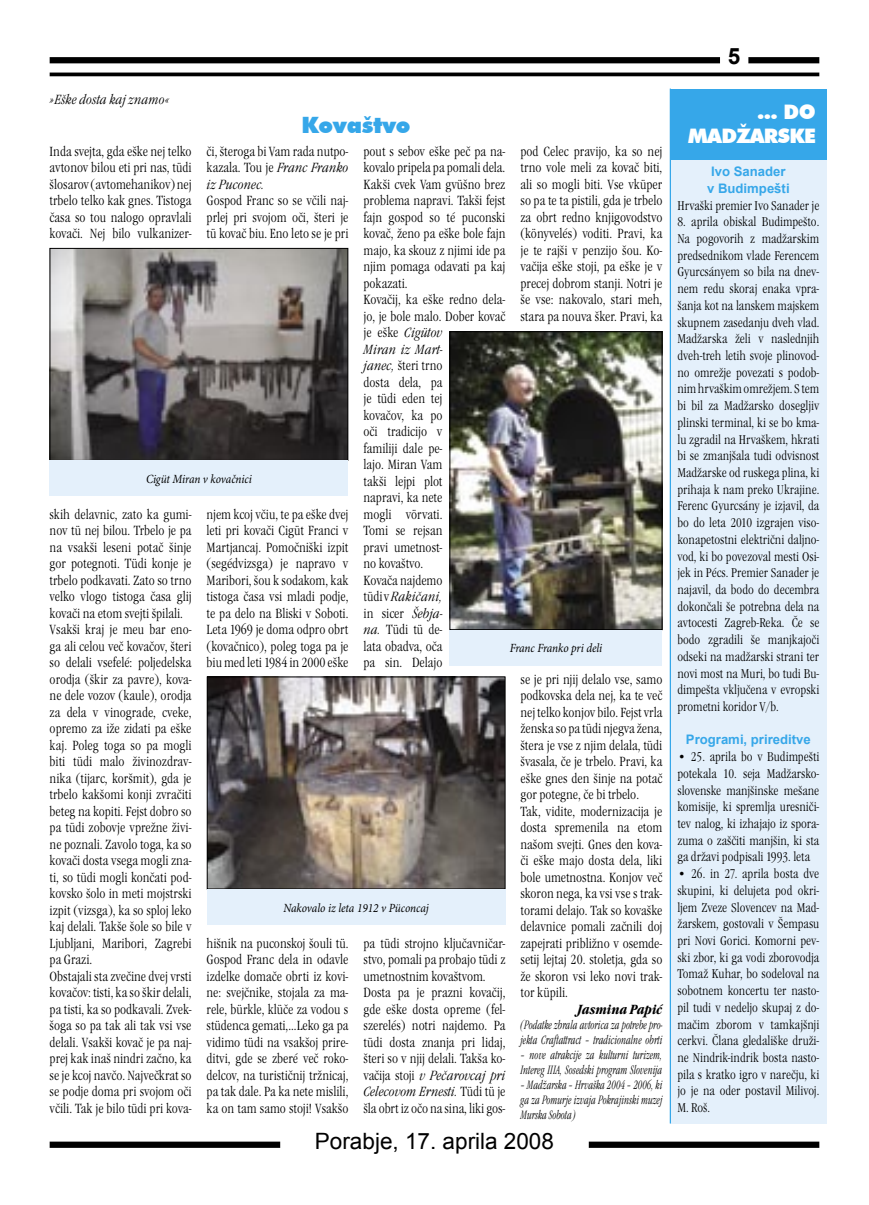
<style>
.page{position:relative;width:869px;height:1205px;background:#fff}
.page>*{position:absolute;margin:0;border:0;box-sizing:border-box;transform-origin:0 0}
.t1{font:22.5px "Arial";color:#000}
.t2{font:900 22.5px "Futura BT";color:#36a7e9}
.t3{font:700 22.5px "Arial";color:#000}
.t4{font:900 20px/24px "Futura BT";letter-spacing:-.025em;color:#fff;text-align:right}
.t5{font:13.75px/16.5px "Garamond Itc TEE Ligh Cond";color:#000;text-align:justify}
.t6{font:13.75px/16.5px "Garamond Itc TEE Ligh Cond Ital";color:#000}
.t7{font:italic 700 condensed 13.75px "Garamond Itc TEE";color:#000}
.t8{font:13.12px/16.8px "Garamond Itc TEE Ligh Cond";color:#000;text-align:justify}
.t9{font:700 13.12px/16.8px "Arial";color:#36a7e9;text-align:center}
.t10{font:12.5px/15px "Garamond Itc TEE Ligh Cond Ital";color:#000;scale:.75 1}
.t11{font:italic 12.5px "Minion Pro";letter-spacing:-.01em;color:#000;scale:.9 1}
.s1{font-family:"Garamond Itc TEE Ligh Cond Ital"}
.s2{font-family:"Garamond Itc TEE Ligh Cond"}
</style>
<div class="page">
<div style="left:50px;top:1141px;width:230px;height:7px;background:#000"></div>
<div style="left:588px;top:1141px;width:231px;height:7px;background:#000"></div>
<hr style="left:50px;top:73px;width:769px;height:3px;background:#000">
<div style="left:748px;top:57px;width:71px;height:6px;background:#000"></div>
<div style="left:50px;top:57px;width:669px;height:6px;background:#000"></div>
<div style="left:670px;top:89px;width:156px;height:1034px;background:#e4f0fb"></div>
<div style="left:670px;top:89px;width:156px;height:70px;background:#36a7e9"></div>
<hr style="left:669px;top:89px;width:1px;height:1034px;background:#36a7e9">
<img style="left:52px;top:250px;width:294px;height:209px">
<div style="left:50px;top:248px;width:298px;height:213px;border:1px solid #000"></div>
<div style="left:50px;top:461px;width:298px;height:35px;background:#e4f0fb"></div>
<img style="left:209px;top:678px;width:294px;height:209px">
<div style="left:207px;top:676px;width:298px;height:213px;border:1px solid #000"></div>
<div style="left:207px;top:889px;width:298px;height:36px;background:#e4f0fb"></div>
<img style="left:451px;top:333px;width:209px;height:295px">
<div style="left:449px;top:331px;width:213px;height:299px;border:1px solid #000"></div>
<div style="left:449px;top:630px;width:213px;height:35px;background:#e4f0fb"></div>
<p class="t6" style="left:50px;top:92px;width:121px">»Eške dosta kaj znamo«</p>
<h1 class="t2" style="left:301px;top:111px;width:111px">Kovaštvo</h1>
<p class="t5" style="left:206px;top:143px;width:143px">či, šteroga bi Vam rada nutpo&shy;kazala. Tou je <span class="s1">Franc Franko</span></p>
<p class="t6" style="left:206px;top:176px;width:60px">iz Puconec.</p>
<p class="t5" style="left:206px;top:192px;width:143px">Gospod Franc so se včili naj&shy;prlej pri svojom oči, šteri je tü kovač biu. Eno leto se je pri</p>
<p class="t5" style="left:363px;top:143px;width:143px;text-align:left">pout s sebov eške peč pa na&shy;kovalo pripela pa pomali dela.<br>Kakši cvek Vam gvüšno brez problema napravi. Takši fejst fajn gospod so té puconski kovač, ženo pa eške bole fajn majo, ka skouz z njimi ide pa njim pomaga odavati pa kaj pokazati.<br>Kovačij, ka eške redno dela&shy;jo, je bole malo. Dober kovač</p>
<p class="t6" style="left:363px;top:325px;width:81px"><span class="s2">je eške</span> Cigütov<br>Miran iz Mart-</p>
<p class="t5" style="left:363px;top:357px;width:80px;text-align:left"><span class="s1">janec,</span> šteri trno dosta dela, pa je tüdi eden tej kovačov, ka po oči tradicijo v familiji dale pe&shy;lajo. Miran Vam takši lejpi plot napravi, ka nete mogli vörvati.<br>Tomi se rejsan pravi umetnost&shy;no kovaštvo.<br>Kovača najdemo</p>
<p class="t6" style="left:363px;top:589px;width:80px"><span class="s2">tüdi v</span> Rakičani,</p>
<p class="t5" style="left:363px;top:605px;width:81px">in sicer <span class="s1">Šebja&shy;na.</span> Tüdi tü de&shy;lata obadva, oča pa sin. Delajo</p>
<p class="t5" style="left:520px;top:143px;width:143px">pod Celec pravijo, ka so nej trno vole meli za kovač biti, ali so mogli biti. Vse vküper so pa te ta pistili, gda je trbelo za obrt redno knjigovodstvo (könyvelés) voditi. Pravi, ka je te rajši v penzijo šou. Ko&shy;vačija eške stoji, pa eške je v precej dobrom stanji. Notri je še vse: nakovalo, stari meh, stara pa nouva šker. Pravi, ka</p>
<p class="t5" style="left:50px;top:143px;width:143px">Inda svejta, gda eške nej telko avtonov bilou eti pri nas, tüdi šlosarov (avtomehanikov) nej trbelo telko kak gnes. Tistoga časa so tou nalogo opravlali kovači. Nej bilo vulkanizer-</p>
<p class="t11" style="left:146px;top:471px;width:119px">Cigüt Miran v kovačnici</p>
<p class="t5" style="left:206px;top:506px;width:143px">njem kcoj včiu, te pa eške dvej leti pri kovači Cigüt Franci v Martjancaj. Pomočniški izpit (segédvizsga) je napravo v Maribori, šou k sodakom, kak tistoga časa vsi mladi podje, te pa delo na Bliski v Soboti.<br>Leta 1969 je doma odpro obrt (kovačnico), poleg toga pa je biu med leti 1984 in 2000 eške</p>
<p class="t5" style="left:50px;top:506px;width:143px;text-align:left">skih delavnic, zato ka gumi&shy;nov tü nej bilou. Trbelo je pa na vsakši leseni potač šinje gor potegnoti. Tüdi konje je trbelo podkavati. Zato so trno velko vlogo tistoga časa glij kovači na etom svejti špilali.<br>Vsakši kraj je meu bar eno&shy;ga ali celou več kovačov, šteri so delali vsefelé: poljedelska orodja (škir za pavre), kova&shy;ne dele vozov (kaule), orodja za dela v vinograde, cveke, opremo za iže zidati pa eške kaj. Poleg toga so pa mogli biti tüdi malo živinozdrav&shy;nika (tijarc, koršmit), gda je trbelo kakšomi konji zvračiti beteg na kopiti. Fejst dobro so pa tüdi zobovje vprežne živi&shy;ne poznali. Zavolo toga, ka so kovači dosta vsega mogli zna&shy;ti, so tüdi mogli končati pod&shy;kovsko šolo in meti mojstrski izpit (vizsga), ka so sploj leko kaj delali. Takše šole so bile v<br>Ljubljani, Maribori, Zagrebi pa Grazi.<br>Obstajali sta zvečine dvej vrsti kovačov: tisti, ka so škir delali, pa tisti, ka so podkavali. Zvek&shy;šoga so pa tak ali tak vsi vse delali. Vsakši kovač je pa naj&shy;prej kak inaš nindri začno, ka se je kcoj navčo. Največkrat so se podje doma pri svojom oči včili. Tak je bilo tüdi pri kova-</p>
<p class="t11" style="left:509px;top:641px;width:104px">Franc Franko pri deli</p>
<p class="t5" style="left:520px;top:671px;width:143px;text-align:left">se je pri njij delalo vse, samo podkovska dela nej, ka te več nej telko konjov bilo. Fejst vrla ženska so pa tüdi njegva žena, štera je vse z njim delala, tüdi švasala, če je trbelo. Pravi, ka eške gnes den šinje na potač gor potegne, če bi trbelo.<br>Tak, vidite, modernizacija je dosta spremenila na etom našom svejti. Gnes den kova&shy;či eške majo dosta dela, liki bole umetnostna. Konjov več skoron nega, ka vsi vse s trak&shy;torami delajo. Tak so kovaške delavnice pomali začnili doj zapejrati približno v osemde&shy;setij lejtaj 20. stoletja, gda so že skoron vsi leko novi trak&shy;tor küpili.</p>
<p class="t7" style="left:576px;top:1001px;width:87px">Jasmina Papić</p>
<p class="t10" style="left:520px;top:1017px;width:191px">(Podatke zbrala avtorica za potrebe pro&shy;jekta Craftattract – tradicionalne obrti</p>
<p class="t10" style="left:520px;top:1047px;width:190px">– nove atrakcije za kulturni turizem,<br>Intereg IIIA, Sosedski program Slovenija</p>
<p class="t10" style="left:520px;top:1077px;width:191px;text-align:justify">– Madžarska – Hrvaška 2004 – 2006, ki ga za Pomurje izvaja Pokrajinski muzej Murska Sobota)</p>
<p class="t11" style="left:283px;top:900px;width:163px">Nakovalo iz leta 1912 v Püconcaj</p>
<p class="t5" style="left:206px;top:935px;width:143px">hišnik na puconskoj šouli tü.<br>Gospod Franc dela in odavle izdelke domače obrti iz kovi&shy;ne: svejčnike, stojala za ma&shy;rele, bürkle, klüče za vodou s stüdenca gemati,...Leko ga pa vidimo tüdi na vsakšoj prire&shy;ditvi, gde se zberé več roko&shy;delcov, na turističnij tržnicaj, pa tak dale. Pa ka nete mislili, ka on tam samo stoji! Vsakšo</p>
<p class="t5" style="left:363px;top:935px;width:143px;text-align:left">pa tüdi strojno ključavničar&shy;stvo, pomali pa probajo tüdi z umetnostnim kovaštvom.<br>Dosta pa je prazni kovačij, gde eške dosta opreme (fel&shy;szerelés) notri najdemo. Pa tüdi dosta znanja pri lidaj, šteri so v njij delali. Takša ko-</p>
<p class="t6" style="left:363px;top:1067px;width:143px"><span class="s2">vačija stoji</span> v Pečarovcaj pri<br>Celecovom Ernesti. <span class="s2">Tüdi tü je</span></p>
<p class="t5" style="left:363px;top:1100px;width:143px">šla obrt iz očo na sina, liki gos-</p>
<h1 class="t1" style="left:315px;top:1126px;width:240px">Porabje, 17. aprila 2008</h1>
<h1 class="t3" style="left:727px;top:41px;width:14px">5</h1>
<h2 class="t4" style="left:687px;top:100px;width:129px">… DO<br>MADŽARSKE</h2>
<p class="t9" style="left:706px;top:164px;width:84px">Ivo Sanader v Budimpešti</p>
<p class="t8" style="left:677px;top:197px;width:143px">Hrvaški premier Ivo Sanader je</p>
<p class="t8" style="left:677px;top:214px;width:143px">8. aprila obiskal Budimpešto.<br>Na pogovorih z madžarskim predsednikom vlade Ferencem Gyurcsányem so bila na dnev&shy;nem redu skoraj enaka vpra&shy;šanja kot na lanskem majskem skupnem zasedanju dveh vlad.<br>Madžarska želi v naslednjih dveh-treh letih svoje plinovod&shy;no omrežje povezati s podob&shy;nim hrvaškim omrežjem. S tem bi bil za Madžarsko dosegljiv plinski terminal, ki se bo kma&shy;lu zgradil na Hrvaškem, hkrati bi se zmanjšala tudi odvisnost Madžarske od ruskega plina, ki prihaja k nam preko Ukrajine.<br>Ferenc Gyurcsány je izjavil, da bo do leta 2010 izgrajen viso&shy;konapetostni električni daljno&shy;vod, ki bo povezoval mesti Osi&shy;jek in Pécs. Premier Sanader je najavil, da bodo do decembra dokončali še potrebna dela na avtocesti Zagreb-Reka. Če se bodo zgradili še manjkajoči odseki na madžarski strani ter novi most na Muri, bo tudi Bu&shy;dimpešta vključena v evropski prometni koridor V/b.</p>
<p class="t9" style="left:685px;top:732px;width:126px">Programi, prireditve</p>
<p class="t8" style="left:677px;top:748px;width:143px">• 25. aprila bo v Budimpešti potekala 10. seja Madžarsko&shy;slovenske manjšinske mešane komisije, ki spremlja uresniči&shy;tev nalog, ki izhajajo iz spora&shy;zuma o zaščiti manjšin, ki sta ga državi podpisali 1993. leta</p>
<p class="t8" style="left:677px;top:865px;width:143px">• 26. in 27. aprila bosta dve skupini, ki delujeta pod okri&shy;ljem Zveze Slovencev na Mad&shy;žarskem, gostovali v Šempasu pri Novi Gorici. Komorni pev&shy;ski zbor, ki ga vodi zborovodja Tomaž Kuhar, bo sodeloval na sobotnem koncertu ter nasto&shy;pil tudi v nedeljo skupaj z do&shy;mačim zborom v tamkajšnji cerkvi. Člana gledališke druži&shy;ne Nindrik-indrik bosta nasto&shy;pila s kratko igro v narečju, ki jo je na oder postavil Milivoj.<br>M. Roš.</p>
</div>
